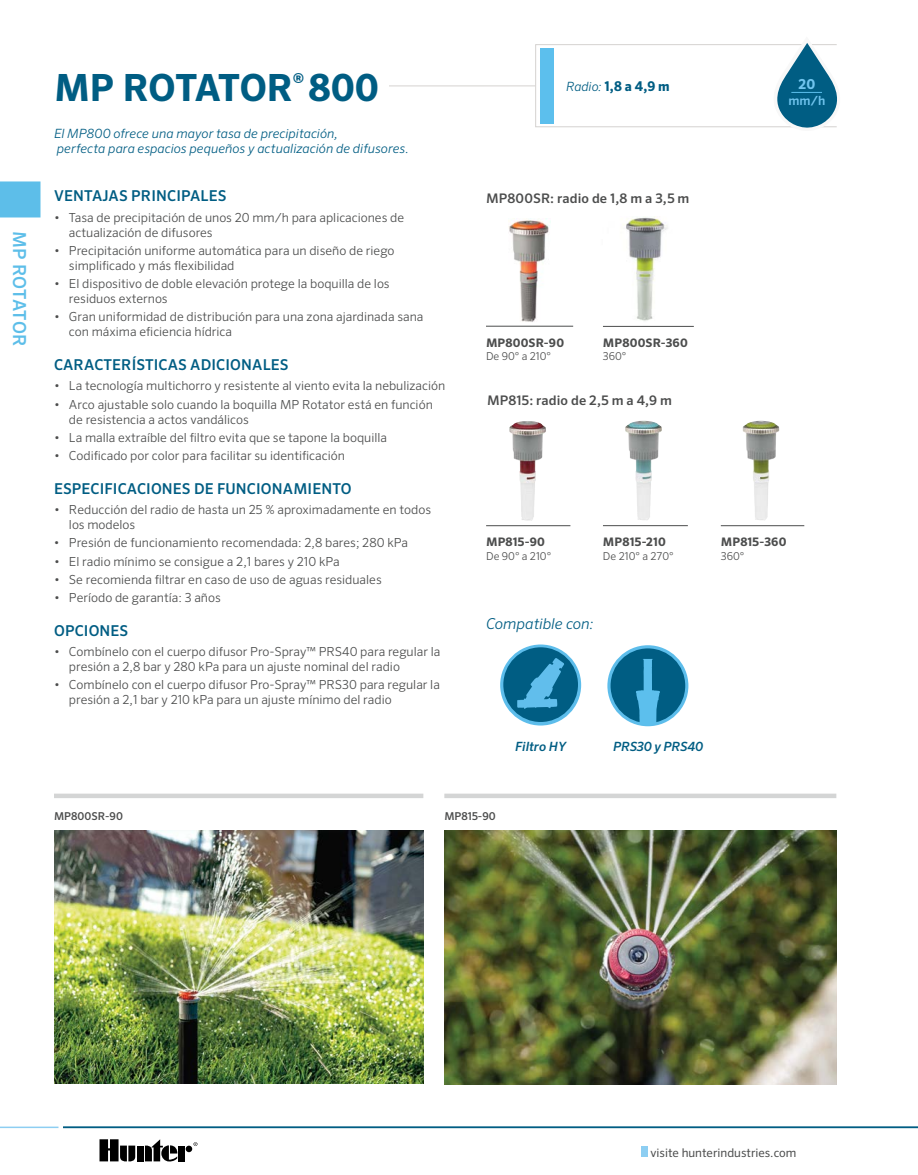
<style>
.page{position:relative;width:918px;height:1175px;background:#fff}
.page>*{position:absolute;margin:0;border:0;box-sizing:border-box;transform-origin:0 0}
.t1{font:700 37.5px "Sero Pro";letter-spacing:-.01em;color:#005d83}
.t2{font:500 18px "Sero Pro";color:#5dbee9}
.t3{font:500 15px "Sero Pro";letter-spacing:.01em;color:#005d83}
.t4{font:italic 300 15px "Sero Pro";color:#005d83}
.t5{font:700 13.8px "Sero Pro";color:#71c5ef}
.t6{font:700 13.5px "Sero Pro";color:#005d83}
.t7{font:500 13.2px "Sero Pro";letter-spacing:.01em;color:#4c4d4d}
.t8{font:italic 300 12.75px/15px "Sero Pro";letter-spacing:.005em;color:#005d83}
.t9{font:italic 500 12.75px "Sero Pro";letter-spacing:-.01em;color:#005d83}
.t10{font:500 12.6px "Sero Pro";color:#71c5ef}
.t11{font:300 12.45px/15px "Sero Pro";color:#4c4d4d}
.t12{font:12px "Sero Pro";color:#4c4d4d}
.t13{font:700 11.7px "Sero Pro";letter-spacing:.015em;color:#4c4d4d}
.t14{font:300 10.8px "Sero Pro";color:#4c4d4d}
.t15{font:500 10.8px "Sero Pro";color:#4c4d4d}
.s1{font-weight:300;font-style:italic;font-size:12.75px}
</style>
<div class="page">
<div style="left:0;top:181px;width:40px;height:36px;background:#5dbee9"></div>
<hr style="left:63px;top:1126px;width:855px;height:2px;background:#005d83">
<hr style="left:0;top:1126px;width:58px;height:2px;background:#8dcef2">
<svg style="left:194px;top:1142px;width:3px;height:4px"></svg>
<div style="left:137px;top:1145px;width:7px;height:16px;background:#000"></div>
<div style="left:186px;top:1145px;width:6px;height:7px;background:#000;border-radius:50%"></div>
<div style="left:178px;top:1145px;width:7px;height:16px;background:#000"></div>
<svg style="left:145px;top:1139px;width:32px;height:22px"></svg>
<svg style="left:100px;top:1139px;width:35px;height:22px"></svg>
<hr style="left:54px;top:85px;width:481px;height:1px;background:#d5d2d0">
<div style="left:535px;top:44px;width:302px;height:83px;border:1px solid #d5d2d0"></div>
<div style="left:540px;top:48px;width:13px;height:75px;background:#5cbfed"></div>
<div style="left:641px;top:1146px;width:7px;height:10px;background:#8dcef2"></div>
<img style="left:625px;top:422px;width:31px;height:98px">
<img style="left:509px;top:421px;width:27px;height:100px">
<img style="left:742px;top:422px;width:32px;height:98px">
<img style="left:603px;top:216px;width:87px;height:110px">
<img style="left:509px;top:218px;width:42px;height:104px">
<img style="left:444px;top:831px;width:392px;height:253px">
<img style="left:54px;top:830px;width:369px;height:253px">
<svg style="left:500px;top:644px;width:81px;height:81px"></svg>
<div style="left:503px;top:647px;width:75px;height:75px;background:#005d83;border-radius:50%"></div>
<svg style="left:517px;top:658px;width:47px;height:51px"></svg>
<svg style="left:607px;top:645px;width:81px;height:81px"></svg>
<div style="left:611px;top:648px;width:74px;height:75px;background:#005d83;border-radius:50%"></div>
<svg style="left:636px;top:659px;width:24px;height:67px"></svg>
<svg style="left:765px;top:43px;width:73px;height:85px"></svg>
<div style="left:54px;top:70px;width:335px;height:31px;background:#fff"></div>
<hr style="left:486px;top:525px;width:84px;height:1px;background:#4c4d4d">
<hr style="left:721px;top:525px;width:83px;height:1px;background:#4c4d4d">
<hr style="left:603px;top:525px;width:85px;height:1px;background:#4c4d4d">
<hr style="left:603px;top:326px;width:91px;height:1px;background:#4c4d4d">
<hr style="left:486px;top:326px;width:87px;height:1px;background:#4c4d4d">
<div style="left:444px;top:793px;width:392px;height:5px;background:#d4d5d5"></div>
<div style="left:54px;top:793px;width:369px;height:5px;background:#d4d5d5"></div>
<hr style="left:791px;top:92px;width:31px;height:1px;background:#5cbfed">
<h2 class="t2" style="left:30px;top:231px;width:117px;rotate:90deg">MP ROTATOR</h2>
<h1 class="t1" style="left:54px;top:65px;width:326px">MP ROTATOR<sup>®</sup> 800</h1>
<p class="t6" style="left:566px;top:78px;width:105px"><span class="s1">Radio:</span> 1,8 a 4,9 m</p>
<p class="t8" style="left:54px;top:125px;width:356px">El MP800 ofrece una mayor tasa de precipitación,<br>perfecta para espacios pequeños y actualización de difusores.</p>
<p class="t3" style="left:54px;top:187px;width:174px">VENTAJAS PRINCIPALES</p>
<p class="t11" style="left:69px;top:210px;width:337px;text-indent:-15px">• Tasa de precipitación de unos 20 mm/h para aplicaciones de actualización de difusores</p>
<p class="t11" style="left:69px;top:243px;width:327px;text-indent:-15px">• Precipitación uniforme automática para un diseño de riego simplificado y más flexibilidad</p>
<p class="t11" style="left:69px;top:276px;width:322px;text-indent:-15px">• El dispositivo de doble elevación protege la boquilla de los residuos externos</p>
<p class="t11" style="left:69px;top:309px;width:356px;text-indent:-15px">• Gran uniformidad de distribución para una zona ajardinada sana con máxima eficiencia hídrica</p>
<p class="t3" style="left:54px;top:356px;width:236px">CARACTERÍSTICAS ADICIONALES</p>
<p class="t11" style="left:54px;top:378px;width:393px">• La tecnología multichorro y resistente al viento evita la nebulización</p>
<p class="t11" style="left:69px;top:397px;width:365px;text-indent:-15px">• Arco ajustable solo cuando la boquilla MP Rotator está en función de resistencia a actos vandálicos</p>
<p class="t11" style="left:54px;top:430px;width:335px">• La malla extraíble del filtro evita que se tapone la boquilla</p>
<p class="t11" style="left:54px;top:448px;width:292px">• Codificado por color para facilitar su identificación</p>
<p class="t3" style="left:54px;top:479px;width:299px">ESPECIFICACIONES DE FUNCIONAMIENTO</p>
<p class="t11" style="left:69px;top:502px;width:364px;text-indent:-15px">• Reducción del radio de hasta un 25 % aproximadamente en todos los modelos</p>
<p class="t11" style="left:54px;top:535px;width:356px">• Presión de funcionamiento recomendada: 2,8 bares; 280 kPa</p>
<p class="t11" style="left:54px;top:553px;width:287px">• El radio mínimo se consigue a 2,1 bares y 210 kPa</p>
<p class="t11" style="left:54px;top:572px;width:329px">• Se recomienda filtrar en caso de uso de aguas residuales</p>
<p class="t11" style="left:54px;top:590px;width:168px">• Período de garantía: 3 años</p>
<p class="t3" style="left:54px;top:621px;width:76px">OPCIONES</p>
<p class="t11" style="left:69px;top:644px;width:373px;text-indent:-15px">• Combínelo con el cuerpo difusor Pro-Spray™ PRS40 para regular la presión a 2,8 bar y 280 kPa para un ajuste nominal del radio</p>
<p class="t11" style="left:69px;top:677px;width:372px;text-indent:-15px">• Combínelo con el cuerpo difusor Pro-Spray™ PRS30 para regular la presión a 2,1 bar y 210 kPa para un ajuste mínimo del radio</p>
<p class="t7" style="left:486px;top:190px;width:205px">MP800SR: radio de 1,8 m a 3,5 m</p>
<p class="t13" style="left:486px;top:335px;width:80px">MP800SR-90</p>
<p class="t14" style="left:486px;top:350px;width:67px">De 90° a 210°</p>
<p class="t13" style="left:603px;top:335px;width:86px">MP800SR-360</p>
<p class="t14" style="left:603px;top:350px;width:25px">360°</p>
<p class="t7" style="left:487px;top:392px;width:187px">MP815: radio de 2,5 m a 4,9 m</p>
<p class="t13" style="left:486px;top:535px;width:60px">MP815-90</p>
<p class="t14" style="left:486px;top:549px;width:67px">De 90° a 210°</p>
<p class="t13" style="left:603px;top:535px;width:64px">MP815-210</p>
<p class="t14" style="left:603px;top:549px;width:72px">De 210° a 270°</p>
<p class="t4" style="left:486px;top:615px;width:109px">Compatible con:</p>
<p class="t9" style="left:515px;top:738px;width:53px">Filtro HY</p>
<p class="t9" style="left:613px;top:738px;width:92px">PRS30 y PRS40</p>
<p class="t5" style="left:799px;top:76px;width:18px">20</p>
<p class="t10" style="left:788px;top:93px;width:39px">mm/h</p>
<p class="t13" style="left:721px;top:535px;width:67px">MP815-360</p>
<p class="t14" style="left:721px;top:549px;width:25px">360°</p>
<p class="t15" style="left:54px;top:809px;width:70px">MP800SR-90</p>
<p class="t15" style="left:444px;top:809px;width:53px">MP815-90</p>
<p class="t12" style="left:651px;top:1145px;width:147px">visite hunterindustries.com</p>
</div>
